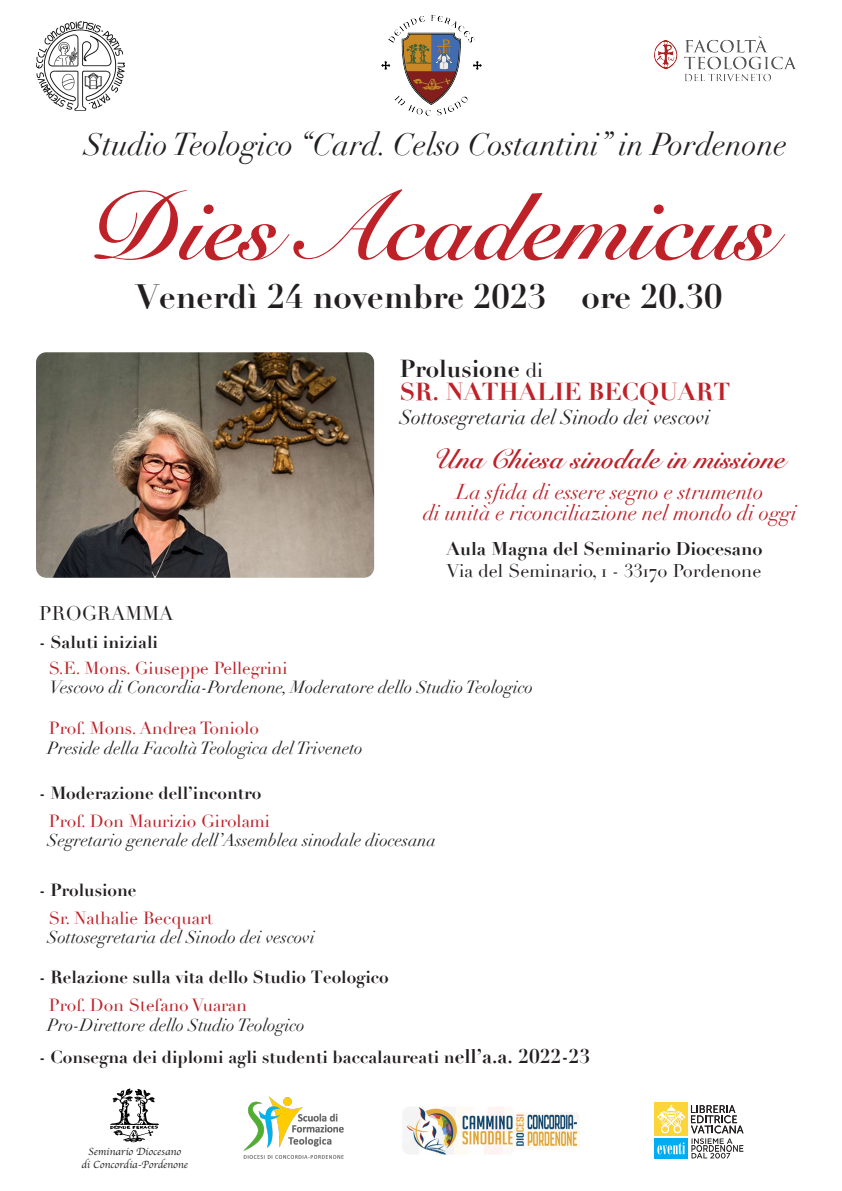
<style>
.page{position:relative;width:842px;height:1191px;background:#fff}
.page>*{position:absolute;margin:0;border:0;box-sizing:border-box;transform-origin:0 0}
.t1{font:700 94.8px "Snell Roundhand";color:#be2128}
.t2{font:700 33px "Didot";color:#231f20}
.t3{font:italic 30.9px "Didot";color:#231f20}
.t4{font:700 27px "Snell Roundhand";color:#be2128}
.t5{font:700 24px "Didot";color:#be2128}
.t6{font:700 24px "Didot";color:#231f20}
.t7{font:italic 21px "Didot";color:#be2128}
.t8{font:italic 20px "Didot";color:#231f20}
.t9{font:19.4px "Didot";color:#231f20}
.t10{font:18.1px "Didot";color:#231f20}
.t11{font:700 18.1px "Didot";color:#231f20}
.t12{font:italic 17.2px "Didot";color:#231f20}
.t13{font:700 17.2px "Didot";color:#231f20}
.t14{font:17.2px "Didot";color:#be2128}
.t15{font:17px "Didot";color:#be2128}
.t16{font:700 17px "Didot";color:#231f20}
.t17{font:10.8px "Apple Chancery";color:#231f20}
.s1{font-weight:400;font-size:20px}
.s2{font-size:19.4px}
</style>
<div class="page">
<img style="left:36px;top:352px;width:338px;height:226px">
<svg style="left:110px;top:1088px;width:49px;height:54px"></svg>
<img style="left:243px;top:1096px;width:101px;height:63px">
<img style="left:403px;top:1107px;width:111px;height:47px">
<img style="left:515px;top:1112px;width:65px;height:37px">
<div style="left:655px;top:1102px;width:33px;height:33px;background:#fcd539"></div>
<svg style="left:657px;top:1104px;width:28px;height:29px"></svg>
<svg style="left:691px;top:1105px;width:52px;height:53px"></svg>
<div style="left:655px;top:1138px;width:33px;height:20px;background:#00aeef"></div>
<svg style="left:657px;top:1142px;width:28px;height:12px"></svg>
<img style="left:382px;top:16px;width:100px;height:100px">
<img style="left:36px;top:21px;width:88px;height:89px">
<img style="left:655px;top:36px;width:141px;height:46px">
<p class="t3" style="left:84px;top:125px;width:704px">Studio Teologico “Card. Celso Costantini” in Pordenone</p>
<p class="t1" style="left:91px;top:146px;width:685px">Dies Academicus</p>
<p class="t2" style="left:135px;top:275px;width:589px">Venerdì 24 novembre 2023 – ore 20.30</p>
<p class="t6" style="left:400px;top:353px;width:145px">Prolusione <span class="s1">di</span></p>
<p class="t5" style="left:400px;top:377px;width:332px">SR. NATHALIE BECQUART</p>
<p class="t8" style="left:400px;top:404px;width:312px">Sottosegretaria del Sinodo dei vescovi</p>
<p class="t4" style="left:435px;top:436px;width:352px">Una Chiesa sinodale in missione</p>
<p class="t7" style="left:456px;top:479px;width:309px">La sfida di essere segno e strumento</p>
<p class="t7" style="left:423px;top:500px;width:375px">di unità e riconciliazione nel mondo di oggi</p>
<p class="t11" style="left:446px;top:537px;width:318px">Aula Magna del Seminario Diocesano</p>
<p class="t10" style="left:446px;top:559px;width:316px">Via del Seminario, 1 - 33170 Pordenone</p>
<p class="t9" style="left:39px;top:602px;width:136px">PROGRAMMA</p>
<p class="t16" style="left:39px;top:631px;width:120px">- Saluti iniziali</p>
<p class="t15" style="left:49px;top:658px;width:240px">S.E. Mons. Giuseppe Pellegrini</p>
<p class="t12" style="left:50px;top:677px;width:485px">Vescovo di Concordia-Pordenone, Moderatore dello Studio Teologico</p>
<p class="t14" style="left:49px;top:718px;width:212px">Prof. Mons. Andrea Toniolo</p>
<p class="t12" style="left:47px;top:737px;width:317px">Preside della Facoltà Teologica del Triveneto</p>
<p class="t13" style="left:39px;top:782px;width:224px">- Moderazione dell’incontro</p>
<p class="t14" style="left:49px;top:810px;width:223px">Prof. Don Maurizio Girolami</p>
<p class="t12" style="left:47px;top:829px;width:390px">Segretario generale dell’Assemblea sinodale diocesana</p>
<p class="t13" style="left:39px;top:879px;width:99px">- Prolusione</p>
<p class="t14" style="left:49px;top:907px;width:166px">Sr. Nathalie Becquart</p>
<p class="t12" style="left:47px;top:926px;width:269px">Sottosegretaria del Sinodo dei vescovi</p>
<p class="t13" style="left:39px;top:966px;width:351px">- Relazione sulla vita dello Studio Teologico</p>
<p class="t14" style="left:49px;top:995px;width:200px">Prof. Don Stefano Vuaran</p>
<p class="t12" style="left:47px;top:1014px;width:259px">Pro-Direttore dello Studio Teologico</p>
<p class="t13" style="left:39px;top:1046px;width:552px">- Consegna dei diplomi agli studenti baccalaureati n<span class="s2">ell’a.a. 2022-23</span></p>
<p class="t17" style="left:88px;top:1143px;width:95px">Seminario Diocesano</p>
<p class="t17" style="left:81px;top:1156px;width:108px">di Concordia-Pordenone</p>
</div>
